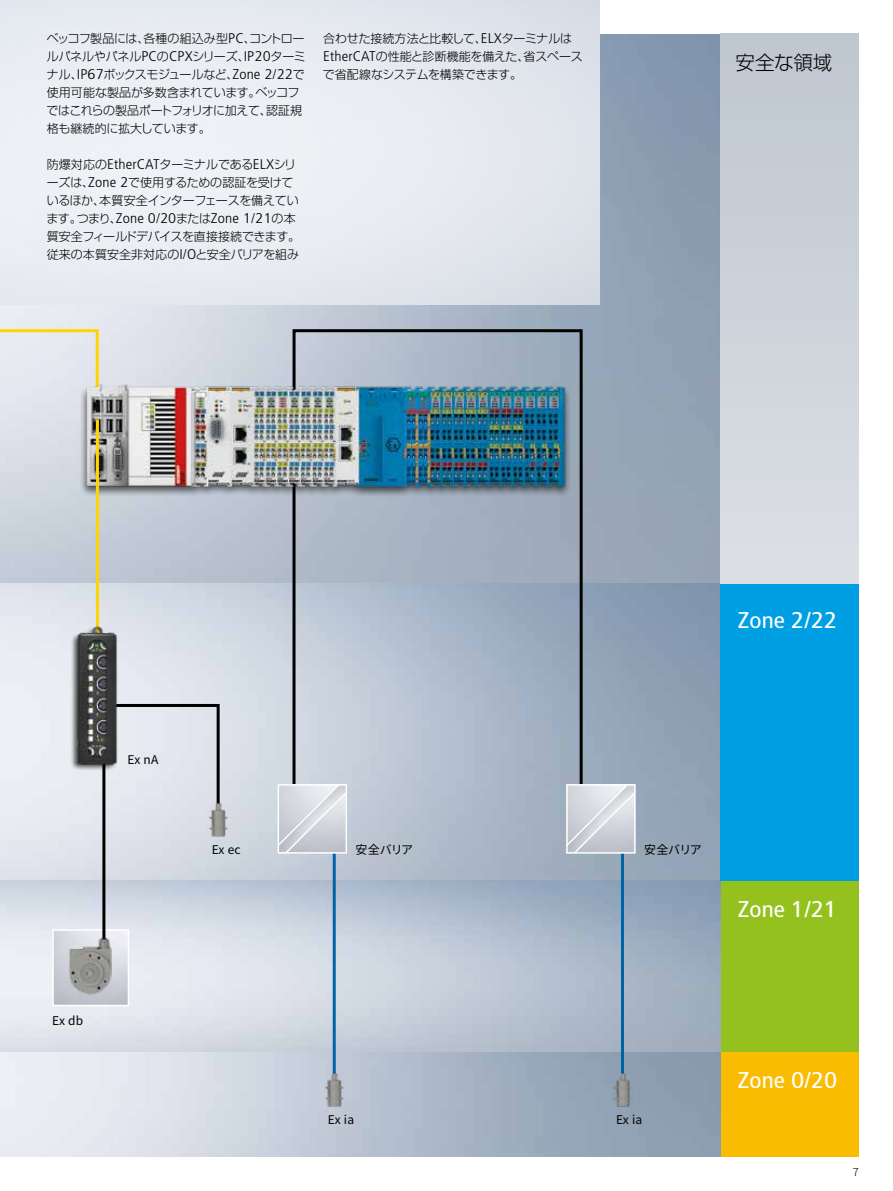
<style>
.page{position:relative;width:893px;height:1191px;background:#fff}
.page>*{position:absolute;margin:0;border:0;box-sizing:border-box;transform-origin:0 0}
.t1{font:condensed 22.8px "Frutiger LT Pro";letter-spacing:.005em;color:#fff;scale:1.1 1}
.t2{font:300 19.5px "Shin Go Pro";letter-spacing:-.01em;color:#000}
.t3{font:300 condensed 14.1px "Frutiger LT Pro";letter-spacing:.005em;color:#000;scale:1.1 1}
.t4{font:300 12px/18px "Shin Go Pro";letter-spacing:-.02em;color:#000}
.t5{font:12px "Noto Sans JP";letter-spacing:-.015em;color:#000}
.t6{font:300 11.25px "Noto Sans JP";color:#000}
.s1{font-family:"Frutiger LT Pro";font-stretch:condensed;font-size:14.1px}
.s2{font-family:"Shin Go Pro";font-stretch:normal;font-size:12px}
</style>
<div class="page">
<img style="left:0;top:34px;width:721px;height:549px">
<img style="left:0;top:583px;width:721px;height:297px">
<img style="left:0;top:880px;width:721px;height:171px">
<img style="left:0;top:0;width:600px;height:304px">
<div style="left:721px;top:1051px;width:138px;height:106px;background:#fabc00"></div>
<div style="left:721px;top:880px;width:138px;height:171px;background:#95c11f"></div>
<div style="left:721px;top:583px;width:138px;height:297px;background:#009fe3"></div>
<div style="left:721px;top:34px;width:138px;height:549px;background:linear-gradient(to bottom,#bec6cf,#dce0e5)"></div>
<svg style="left:291px;top:328px;width:293px;height:459px;background:#a8b3c2"></svg>
<hr style="left:621px;top:853px;width:3px;height:229px;background:#0062a7">
<hr style="left:333px;top:853px;width:3px;height:232px;background:#0062a7">
<svg style="left:0;top:328px;width:100px;height:334px;background:#d9dde2"></svg>
<div style="left:94px;top:702px;width:127px;height:112px;background:#e4e7ee"></div>
<img style="left:200px;top:795px;width:36px;height:47px">
<img style="left:316px;top:1065px;width:37px;height:47px">
<img style="left:604px;top:1065px;width:37px;height:47px">
<svg style="left:569px;top:787px;width:64px;height:63px;background:#d4d6dc"></svg>
<div style="left:566px;top:784px;width:70px;height:69px;border:2px solid #fff"></div>
<svg style="left:281px;top:787px;width:63px;height:63px;background:#d4d6dc"></svg>
<div style="left:278px;top:784px;width:69px;height:69px;border:2px solid #fff"></div>
<img style="left:55px;top:932px;width:71px;height:71px">
<div style="left:52px;top:929px;width:77px;height:77px;border:2px solid #fff"></div>
<hr style="left:102px;top:700px;width:3px;height:247px;background:#000">
<img style="left:61px;top:929px;width:58px;height:69px">
<img style="left:83px;top:380px;width:492px;height:125px">
<hr style="left:96px;top:419px;width:3px;height:239px;background:#ffd500">
<div style="left:70px;top:626px;width:48px;height:145px;background:#000;opacity:.65"></div>
<img style="left:72px;top:624px;width:50px;height:143px">
<p class="t4" style="left:47px;top:28px;width:261px">ベッコフ製品には、各種の組込み型<span class="s1">PC</span>、コントロールパネルやパネル<span class="s1">PC</span>の<span class="s1">CPX</span>シリーズ、<span class="s1">IP20</span>ターミナル、<span class="s1">IP67</span>ボックスモジュールなど、<span class="s1">Zone 2/22</span>で使用可能な製品が多数含まれています。ベッコフではこれらの製品ポートフォリオに加えて、認証規格も継続的に拡大しています。</p>
<p class="t4" style="left:47px;top:154px;width:254px">防爆対応の<span class="s1">EtherCAT</span>ターミナルである<span class="s1">ELX</span>シリーズは、<span class="s1">Zone 2</span>で使用するための認証を受けているほか、本質安全インターフェースを備えてい</p>
<p class="t3" style="left:46px;top:210px;width:228px"><span class="s2">ます。つまり、</span>Zone 0/20<span class="s2">または</span>Zone 1/21<span class="s2">の本</span></p>
<p class="t4" style="left:47px;top:226px;width:255px">質安全フィールドデバイスを直接接続できます。従来の本質安全非対応の<span class="s1">I/O</span>と安全バリアを組み</p>
<p class="t4" style="left:323px;top:28px;width:262px">合わせた接続方法と比較して、<span class="s1">ELX</span>ターミナルは<br><span class="s1">EtherCAT</span>の性能と診断機能を備えた、省スペースで省配線なシステムを構築できます。</p>
<h2 class="t2" style="left:736px;top:47px;width:98px">安全な領域</h2>
<p class="t5" style="left:128px;top:752px;width:32px">Ex nA</p>
<p class="t5" style="left:212px;top:842px;width:31px">Ex ec</p>
<p class="t5" style="left:52px;top:1013px;width:33px">Ex db</p>
<h1 class="t1" style="left:738px;top:607px;width:92px">Zone 2/22</h1>
<p class="t5" style="left:356px;top:842px;width:59px">安全バリア</p>
<p class="t5" style="left:644px;top:842px;width:59px">安全バリア</p>
<h1 class="t1" style="left:738px;top:895px;width:92px">Zone 1/21</h1>
<p class="t5" style="left:328px;top:1112px;width:28px">Ex ia</p>
<p class="t5" style="left:616px;top:1112px;width:28px">Ex ia</p>
<h1 class="t1" style="left:738px;top:1066px;width:92px">Zone 0/20</h1>
<p class="t6" style="left:853px;top:1165px;width:8px">7</p>
</div>
